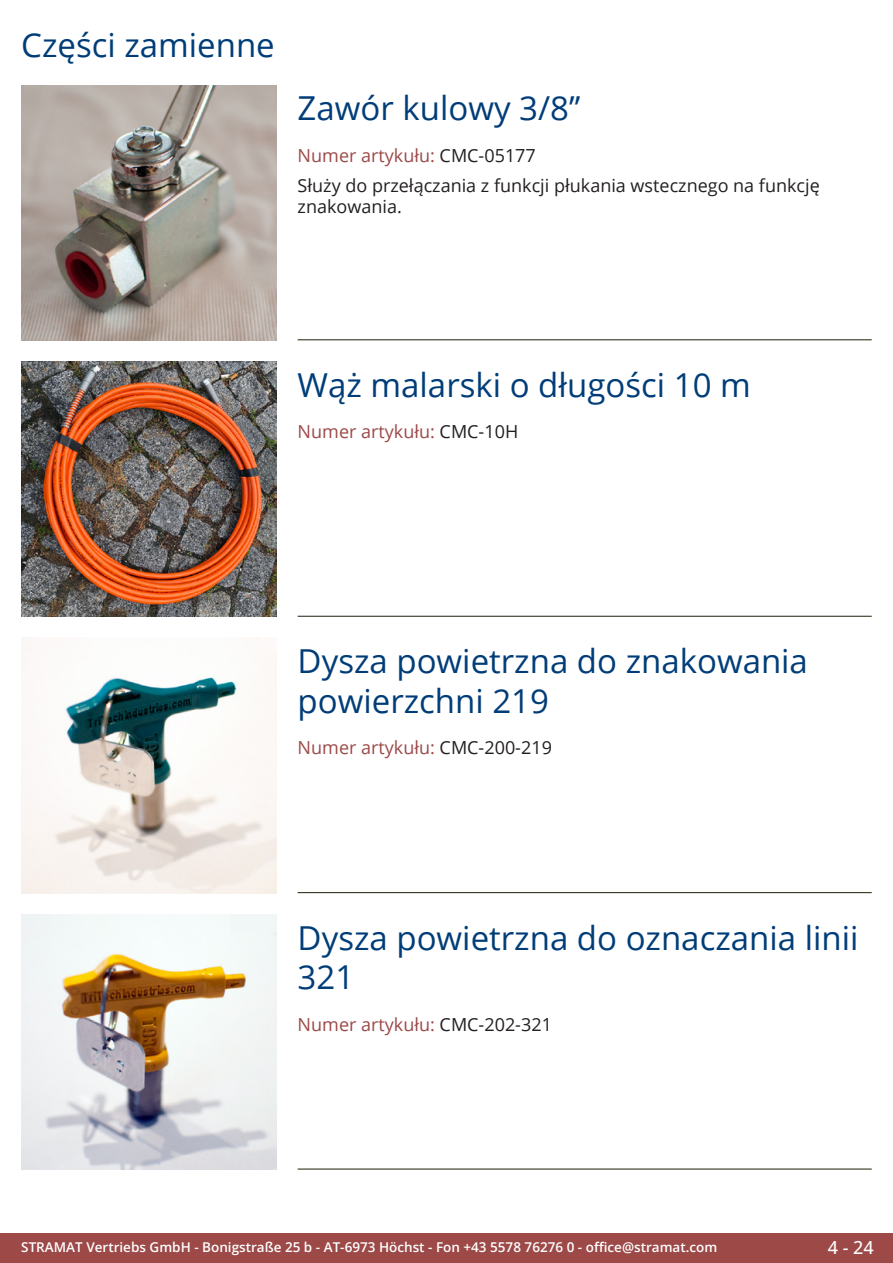
<style>
.page{position:relative;width:893px;height:1263px;background:#fff}
.page>*{position:absolute;margin:0;border:0;box-sizing:border-box;transform-origin:0 0}
.Produkttitel{font:33px/39.6px "Open Sans";color:#003d78}
.RastTitel{font:33px "Open Sans";color:#003d78}
.TechDaten_Überschrif{font:18px "Open Sans";color:#9c4948}
.Beschreibung_Text{font:18px/21.6px "Open Sans";color:#231f20}
.t1{font:500 18px "Open Sans";color:#fff}
.t2{font:600 13.5px "Open Sans";color:#fff}
.s1{color:#231f20}
</style>
<div class="page">
<div style="left:0;top:1233px;width:893px;height:30px;background:#9c4948"></div>
<hr style="left:298px;top:340px;width:574px;height:1px;background:#201d08">
<hr style="left:298px;top:616px;width:574px;height:1px;background:#201d08">
<hr style="left:298px;top:892px;width:574px;height:1px;background:#201d08">
<hr style="left:298px;top:1169px;width:574px;height:1px;background:#201d08">
<img style="left:21px;top:85px;width:255px;height:255px">
<img style="left:21px;top:361px;width:255px;height:256px">
<img style="left:21px;top:638px;width:255px;height:255px">
<img style="left:21px;top:914px;width:255px;height:255px">
<p class="RastTitel" style="left:21px;top:22px;width:255px">Części zamienne</p>
<p class="Produkttitel" style="left:298px;top:88px;width:284px">Zawór kulowy 3/8’’</p>
<p class="TechDaten_Überschrif" style="left:298px;top:143px;width:240px">Numer artykułu: <span class="s1">CMC-05177</span></p>
<p class="Beschreibung_Text" style="left:298px;top:174px;width:524px">Służy do przełączania z funkcji płukania wstecznego na funkcję znakowania.</p>
<p class="Produkttitel" style="left:298px;top:364px;width:455px">Wąż malarski o długości 10 m</p>
<p class="TechDaten_Überschrif" style="left:298px;top:420px;width:222px">Numer artykułu: <span class="s1">CMC-10H</span></p>
<p class="Produkttitel" style="left:298px;top:640px;width:512px">Dysza powietrzna do znakowania powierzchni 219</p>
<p class="TechDaten_Überschrif" style="left:298px;top:735px;width:256px">Numer artykułu: <span class="s1">CMC-200-219</span></p>
<p class="Produkttitel" style="left:298px;top:917px;width:562px">Dysza powietrzna do oznaczania linii<br>321</p>
<p class="TechDaten_Überschrif" style="left:298px;top:1012px;width:256px">Numer artykułu: <span class="s1">CMC-202-321</span></p>
<p class="t2" style="left:21px;top:1238px;width:698px">STRAMAT Vertriebs GmbH - Bonigstraße 25 b - AT-6973 Höchst - Fon +43 5578 76276 0 - office@stramat.com</p>
<p class="t1" style="left:828px;top:1234px;width:48px">4 - 24</p>
</div>
